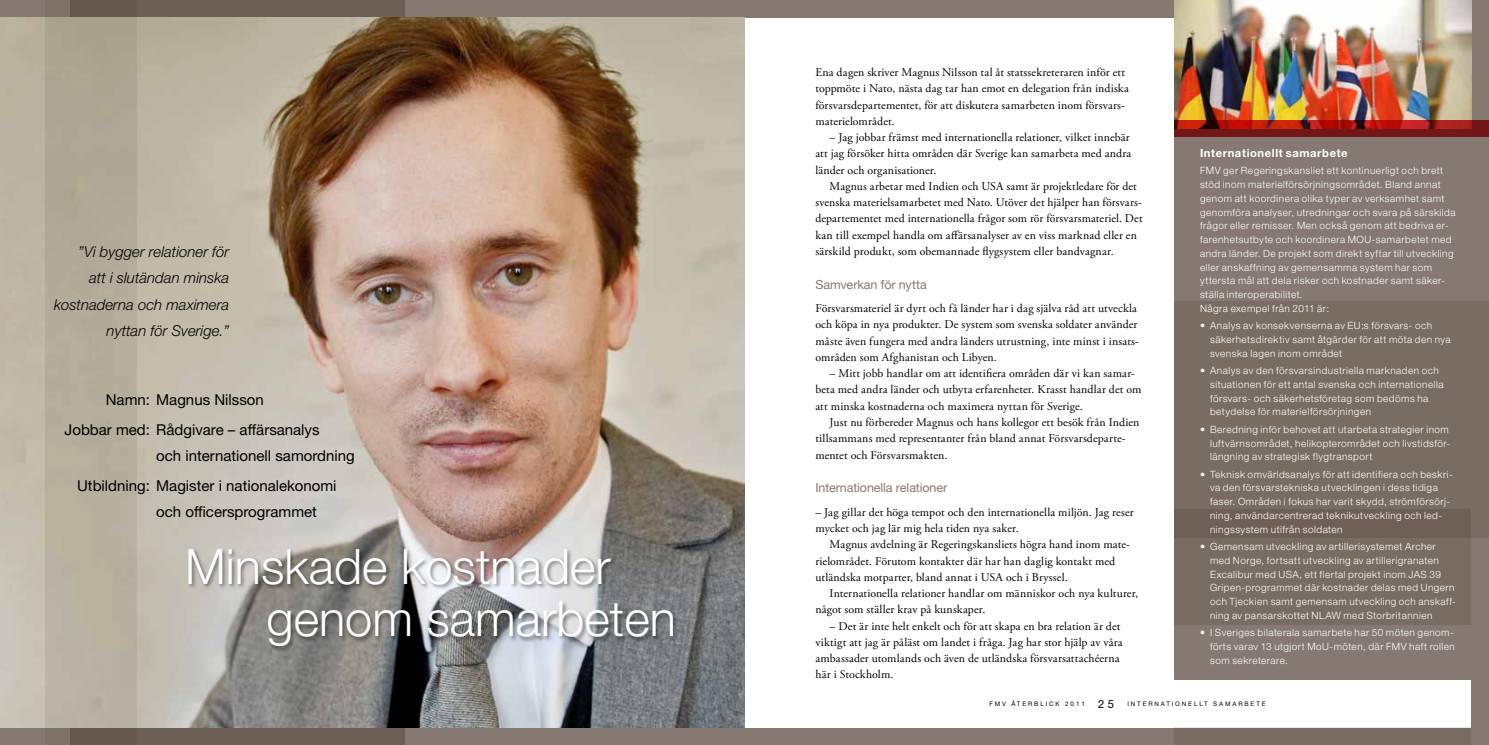
<style>
.page{position:relative;width:1489px;height:745px;background:#fff}
.page>*{position:absolute;margin:0;border:0;box-sizing:border-box;transform-origin:0 0}
.t1{font:300 48.75px/52.5px "Helvetica Neue LT Std";color:#fff}
.t2{font:15px/29.8px "Helvetica Neue LT Std";color:#000}
.t3{font:italic 300 15px/26.2px "Helvetica Neue LT Std";color:#000;text-align:right}
.t4{font:12.5px "Helvetica Neue LT Std";letter-spacing:-.005em;color:#857971}
.t5{font:11.88px/16.2px "Adobe Garamond Pro";letter-spacing:.01em;color:#000}
.t6{font:700 11.25px "Helvetica Neue LT Std";letter-spacing:.05em;color:#fff}
.t7{font:300 10px/13.8px "Helvetica Neue LT Std";letter-spacing:.05em;color:#fff}
.t8{font:6.25px "Helvetica Neue LT Std";letter-spacing:.3em;color:#000}
.s1{font-size:11.25px}
</style>
<div class="page">
<div style="left:0;top:0;width:1488px;height:744px;background:#857971"></div>
<svg style="left:136px;top:0;width:269px;height:744px;background:#70635a"></svg>
<div style="left:744px;top:18px;width:726px;height:708px;background:#fff"></div>
<img style="left:0;top:18px;width:744px;height:708px">
<div style="left:187px;top:547px;width:492px;height:105px;background:#000;opacity:.45"></div>
<div style="left:1174px;top:0;width:314px;height:679px;background:#857971"></div>
<img style="left:1174px;top:0;width:296px;height:120px">
<svg style="left:1174px;top:120px;width:314px;height:17px;background:#8c1613"></svg>
<div style="left:1174px;top:301px;width:314px;height:236px;background:#796c63"></div>
<div style="left:1174px;top:508px;width:296px;height:116px;background:#796c63"></div>
<div style="left:1174px;top:726px;width:296px;height:18px;background:linear-gradient(to right,#796c63,#796c63)"></div>
<svg style="left:45px;top:0;width:91px;height:744px;background:#b0a897"></svg>
<p class="t3" style="left:54px;top:238px;width:177px">”Vi bygger relationer för<br>att i slutändan minska kostnaderna och maximera nyttan för Sverige.”</p>
<p class="t2" style="left:65px;top:384px;width:256px;text-indent:41px">Namn: Magnus Nilsson<br>Jobbar med: Rådgivare – affärsanalys</p>
<p class="t2" style="left:77px;top:440px;width:279px;text-indent:79px">och internationell samordning<br>Utbildning: Magister i nationalekonomi</p>
<p class="t2" style="left:156px;top:496px;width:162px">och officersprogrammet</p>
<h1 class="t1" style="left:266px;top:539px;width:411px;text-indent:-81px">Minskade kostnader genom samarbeten</h1>
<p class="t5" style="left:815px;top:64px;width:315px">Ena dagen skriver Magnus Nilsson tal åt statssekreteraren inför ett toppmöte i Nato, nästa dag tar han emot en delegation från indiska försvarsdepartementet, för att diskutera samarbeten inom försvars&shy;materielområdet.</p>
<p class="t5" style="left:815px;top:129px;width:317px;text-align:justify;text-indent:14px">– Jag jobbar främst med internationella relationer, vilket innebär att jag försöker hitta områden där Sverige kan samarbeta med andra länder och organisationer.</p>
<p class="t5" style="left:815px;top:178px;width:329px;text-indent:14px">Magnus arbetar med Indien och USA samt är projektledare för det svenska materielsamarbetet med Nato. Utöver det hjälper han försvars&shy;departementet med internationella frågor som rör försvarsmateriel. Det kan till exempel handla om affärsanalyser av en viss marknad eller en särskild produkt, som obemannade flygsystem eller bandvagnar.</p>
<p class="t4" style="left:815px;top:277px;width:113px">Samverkan för nytta</p>
<p class="t5" style="left:815px;top:300px;width:325px">Försvarsmateriel är dyrt och få länder har i dag själva råd att utveckla och köpa in nya produkter. De system som svenska soldater använder måste även fungera med andra länders utrustning, inte minst i insats&shy;områden som Afghanistan och Libyen.</p>
<p class="t5" style="left:815px;top:365px;width:327px;text-indent:14px">– Mitt jobb handlar om att identifiera områden där vi kan samar&shy;beta med andra länder och utbyta erfarenheter. Krasst handlar det om att minska kostnaderna och maximera nyttan för Sverige.</p>
<p class="t5" style="left:815px;top:414px;width:325px;text-indent:14px">Just nu förbereder Magnus och hans kollegor ett besök från Indien tillsammans med representanter från bland annat Försvarsdeparte&shy;mentet och Försvarsmakten.</p>
<p class="t4" style="left:815px;top:480px;width:133px">Internationella relationer</p>
<p class="t5" style="left:815px;top:504px;width:320px">– Jag gillar det höga tempot och den internationella miljön. Jag reser mycket och jag lär mig hela tiden nya saker.</p>
<p class="t5" style="left:815px;top:536px;width:316px;text-indent:14px">Magnus avdelning är Regeringskansliets högra hand inom mate&shy;rielområdet. Förutom kontakter där har han daglig kontakt med utländska motparter, bland annat i USA och i Bryssel.</p>
<p class="t5" style="left:815px;top:585px;width:324px;text-indent:14px">Internationella relationer handlar om människor och nya kulturer, något som ställer krav på kunskaper.</p>
<p class="t5" style="left:815px;top:617px;width:309px;text-indent:14px">– Det är inte helt enkelt och för att skapa en bra relation är det viktigt att jag är påläst om landet i fråga. Jag har stor hjälp av våra ambassader utomlands och även de utländska försvarsattachéerna här i Stockholm.</p>
<p class="t6" style="left:1199px;top:146px;width:149px">Internationellt samarbete</p>
<p class="t7" style="left:1199px;top:164px;width:257px">FMV ger Regeringskansliet ett kontinuerligt och brett stöd inom materielförsörjningsområdet. Bland annat genom att koordinera olika typer av verksamhet samt genomföra analyser, utredningar och svara på särskilda frågor eller remisser. Men också genom att bedriva er&shy;farenhetsutbyte och koordinera MOU-samarbetet med andra länder. De projekt som direkt syftar till utveckling eller anskaffning av gemensamma system har som yttersta mål att dela risker och kostnader samt säker&shy;ställa interoperabilitet.<br>Några exempel från 2011 är:</p>
<p class="t7" style="left:1209px;top:318px;width:242px;text-indent:-10px">• Analys av konsekvenserna av EU:s försvars- och säkerhetsdirektiv samt åtgärder för att möta den nya svenska lagen inom området</p>
<p class="t7" style="left:1209px;top:363px;width:235px;text-indent:-10px">• Analys av den försvarsindustriella marknaden och situationen för ett antal svenska och internationella försvars- och säkerhetsföretag som bedöms ha betydelse för materielförsörjningen</p>
<p class="t7" style="left:1209px;top:422px;width:242px;text-indent:-10px">• Beredning inför behovet att utarbeta strategier inom luftvärnsområdet, helikopterområdet och livstidsför&shy;längning av strategisk flygtransport</p>
<p class="t7" style="left:1209px;top:466px;width:244px;text-indent:-10px">• Teknisk omvärldsanalys för att identifiera och beskri&shy;va den försvarstekniska utvecklingen i dess tidiga faser. Områden i fokus har varit skydd, strömförsörj&shy;ning, användarcentrerad teknikutveckling och led&shy;ningssystem utifrån soldaten</p>
<p class="t7" style="left:1209px;top:539px;width:246px;text-indent:-10px">• Gemensam utveckling av artillerisystemet Archer med Norge, fortsatt utveckling av artillerigranaten Excalibur med USA, ett flertal projekt inom JAS 39<br>Gripen-programmet där kostnader delas med Ungern och Tjeckien samt gemensam utveckling och anskaff&shy;ning av pansarskottet NLAW med Storbritannien</p>
<p class="t7" style="left:1209px;top:625px;width:246px;text-align:justify;text-indent:-10px">• I Sveriges bilaterala samarbete har 50 möten genom&shy;förts varav 13 utgjort MoU-möten, där FMV haft rollen som sekreterare.</p>
<p class="t8" style="left:989px;top:699px;width:278px">FMV ÅTERBLICK 2011 <span class="s1">25</span> INTERNATIONELLT SAMARBETE</p>
</div>
